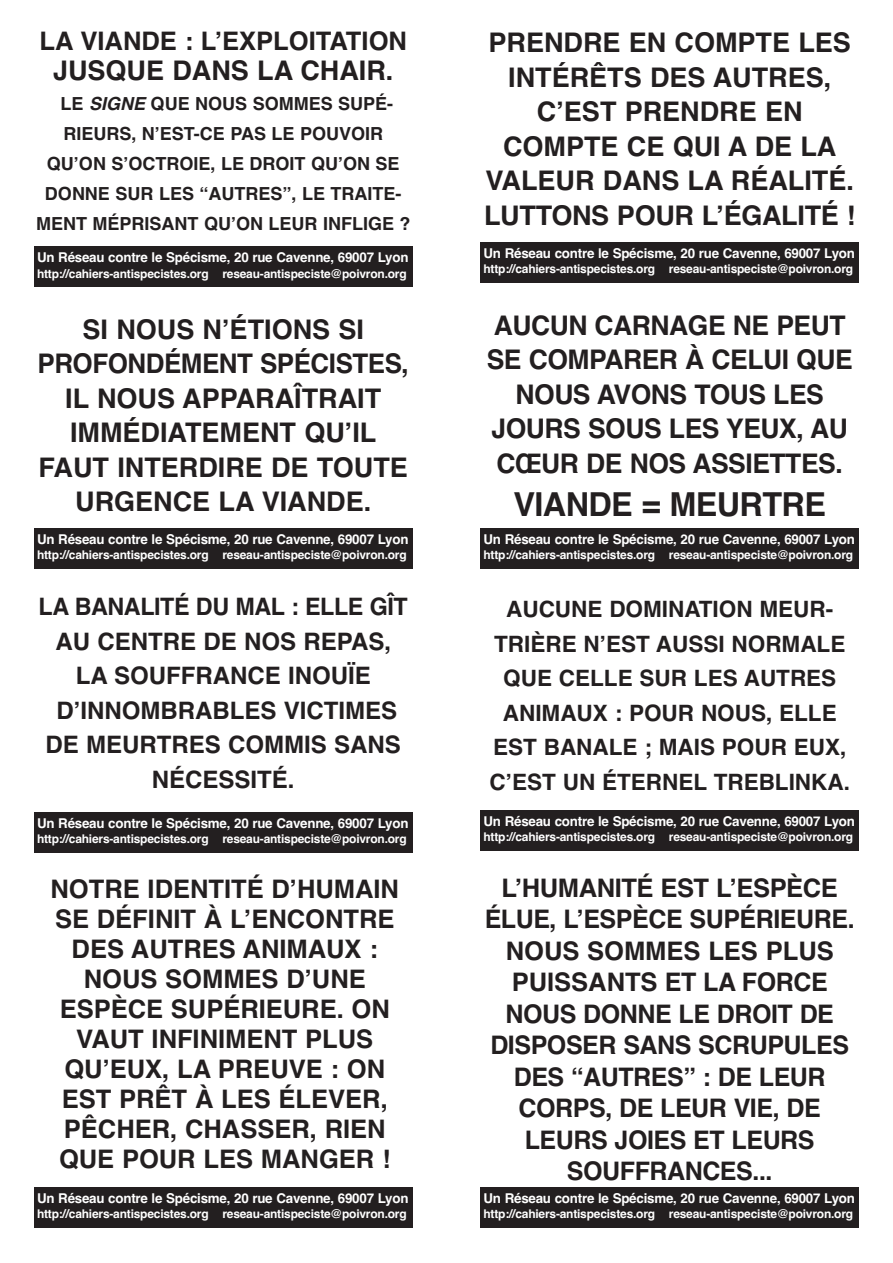
<style>
.page{position:relative;width:893px;height:1263px;background:#fff}
.page>*{position:absolute;margin:0;border:0;box-sizing:border-box;transform-origin:0 0}
.t1{font:700 33px "Helvetica";letter-spacing:-.015em;color:#231f20}
.t2{font:700 27px/34.5px "Helvetica";color:#231f20;text-align:center}
.t3{font:700 25.5px/30px "Helvetica";color:#231f20;text-align:center}
.t4{font:700 24px/34.5px "Helvetica";color:#231f20;text-align:center}
.t5{font:700 22.5px/34.5px "Helvetica";color:#231f20;text-align:center}
.t6{font:700 18px/30px "Helvetica";color:#231f20;text-align:center}
.t7{font:700 13.5px "Helvetica";letter-spacing:-.015em;color:#fff}
.t8{font:700 12px "Helvetica";letter-spacing:-.015em;color:#fff}
.s1{font-style:italic}
</style>
<div class="page">
<div style="left:34px;top:247px;width:378px;height:40px;background:#231f20"></div>
<div style="left:34px;top:528px;width:378px;height:41px;background:#231f20"></div>
<div style="left:34px;top:812px;width:378px;height:40px;background:#231f20"></div>
<div style="left:34px;top:1187px;width:378px;height:41px;background:#231f20"></div>
<div style="left:480px;top:528px;width:379px;height:41px;background:#231f20"></div>
<div style="left:480px;top:810px;width:379px;height:41px;background:#231f20"></div>
<div style="left:480px;top:1187px;width:379px;height:41px;background:#231f20"></div>
<div style="left:480px;top:242px;width:379px;height:41px;background:#231f20"></div>
<h3 class="t3" style="left:40px;top:26px;width:369px">LA VIANDE : L’EXPLOITATION</h3>
<h2 class="t2" style="left:53px;top:53px;width:342px">JUSQUE DANS LA CHAIR.</h2>
<h3 class="t6" style="left:36px;top:88px;width:376px">LE <span class="s1">SIGNE</span> QUE NOUS SOMMES SUPÉ-RIEURS, N’EST-CE PAS LE POUVOIR QU’ON S’OCTROIE, LE DROIT QU’ON SE DONNE SUR LES “AUTRES”, LE TRAITE-MENT MÉPRISANT QU’ON LEUR INFLIGE ?</h3>
<p class="t7" style="left:37px;top:250px;width:373px">Un Réseau contre le Spécisme, 20 rue Cavenne, 69007 Lyon</p>
<p class="t8" style="left:37px;top:266px;width:371px">http://cahiers-antispecistes.org reseau-antispeciste@poivron.org</p>
<h2 class="t2" style="left:38px;top:312px;width:373px">SI NOUS N’ÉTIONS SI<br>PROFONDÉMENT SPÉCISTES,<br>IL NOUS APPARAÎTRAIT<br>IMMÉDIATEMENT QU’IL<br>FAUT INTERDIRE DE TOUTE<br>URGENCE LA VIANDE.</h2>
<p class="t7" style="left:37px;top:532px;width:373px">Un Réseau contre le Spécisme, 20 rue Cavenne, 69007 Lyon</p>
<p class="t8" style="left:37px;top:548px;width:371px">http://cahiers-antispecistes.org reseau-antispeciste@poivron.org</p>
<h3 class="t4" style="left:39px;top:590px;width:371px">LA BANALITÉ DU MAL : ELLE GÎT<br>AU CENTRE DE NOS REPAS,<br>LA SOUFFRANCE INOUÏE<br>D’INNOMBRABLES VICTIMES<br>DE MEURTRES COMMIS SANS<br>NÉCESSITÉ.</h3>
<p class="t7" style="left:37px;top:815px;width:373px">Un Réseau contre le Spécisme, 20 rue Cavenne, 69007 Lyon</p>
<p class="t8" style="left:37px;top:832px;width:371px">http://cahiers-antispecistes.org reseau-antispeciste@poivron.org</p>
<h3 class="t3" style="left:51px;top:874px;width:350px">NOTRE IDENTITÉ D’HUMAIN<br>SE DÉFINIT À L’ENCONTRE<br>DES AUTRES ANIMAUX :<br>NOUS SOMMES D’UNE<br>ESPÈCE SUPÉRIEURE. ON<br>VAUT INFINIMENT PLUS<br>QU’EUX, LA PREUVE : ON<br>EST PRÊT À LES ÉLEVER,<br>PÊCHER, CHASSER, RIEN<br>QUE POUR LES MANGER !</h3>
<p class="t7" style="left:37px;top:1190px;width:373px">Un Réseau contre le Spécisme, 20 rue Cavenne, 69007 Lyon</p>
<p class="t8" style="left:37px;top:1206px;width:371px">http://cahiers-antispecistes.org reseau-antispeciste@poivron.org</p>
<h2 class="t2" style="left:484px;top:26px;width:373px">PRENDRE EN COMPTE LES<br>INTÉRÊTS DES AUTRES,<br>C’EST PRENDRE EN<br>COMPTE CE QUI A DE LA<br>VALEUR DANS LA RÉALITÉ.<br>LUTTONS POUR L’ÉGALITÉ !</h2>
<p class="t7" style="left:483px;top:245px;width:373px">Un Réseau contre le Spécisme, 20 rue Cavenne, 69007 Lyon</p>
<p class="t8" style="left:483px;top:262px;width:371px">http://cahiers-antispecistes.org reseau-antispeciste@poivron.org</p>
<h2 class="t2" style="left:487px;top:308px;width:367px">AUCUN CARNAGE NE PEUT<br>SE COMPARER À CELUI QUE<br>NOUS AVONS TOUS LES<br>JOURS SOUS LES YEUX, AU<br>CŒUR DE NOS ASSIETTES.</h2>
<h1 class="t1" style="left:513px;top:485px;width:314px">VIANDE = MEURTRE</h1>
<p class="t7" style="left:483px;top:532px;width:373px">Un Réseau contre le Spécisme, 20 rue Cavenne, 69007 Lyon</p>
<p class="t8" style="left:483px;top:548px;width:371px">http://cahiers-antispecistes.org reseau-antispeciste@poivron.org</p>
<h3 class="t5" style="left:490px;top:592px;width:362px">AUCUNE DOMINATION MEUR-<br>TRIÈRE N’EST AUSSI NORMALE<br>QUE CELLE SUR LES AUTRES<br>ANIMAUX : POUR NOUS, ELLE<br>EST BANALE ; MAIS POUR EUX,<br>C’EST UN ÉTERNEL TREBLINKA.</h3>
<p class="t7" style="left:483px;top:814px;width:373px">Un Réseau contre le Spécisme, 20 rue Cavenne, 69007 Lyon</p>
<p class="t8" style="left:483px;top:830px;width:371px">http://cahiers-antispecistes.org reseau-antispeciste@poivron.org</p>
<h3 class="t3" style="left:485px;top:872px;width:371px;line-height:31.5px">L’HUMANITÉ EST L’ESPÈCE<br>ÉLUE, L’ESPÈCE SUPÉRIEURE.<br>NOUS SOMMES LES PLUS<br>PUISSANTS ET LA FORCE<br>NOUS DONNE LE DROIT DE<br>DISPOSER SANS SCRUPULES<br>DES “AUTRES” : DE LEUR<br>CORPS, DE LEUR VIE, DE<br>LEURS JOIES ET LEURS<br>SOUFFRANCES...</h3>
<p class="t7" style="left:483px;top:1190px;width:373px">Un Réseau contre le Spécisme, 20 rue Cavenne, 69007 Lyon</p>
<p class="t8" style="left:483px;top:1207px;width:371px">http://cahiers-antispecistes.org reseau-antispeciste@poivron.org</p>
</div>
